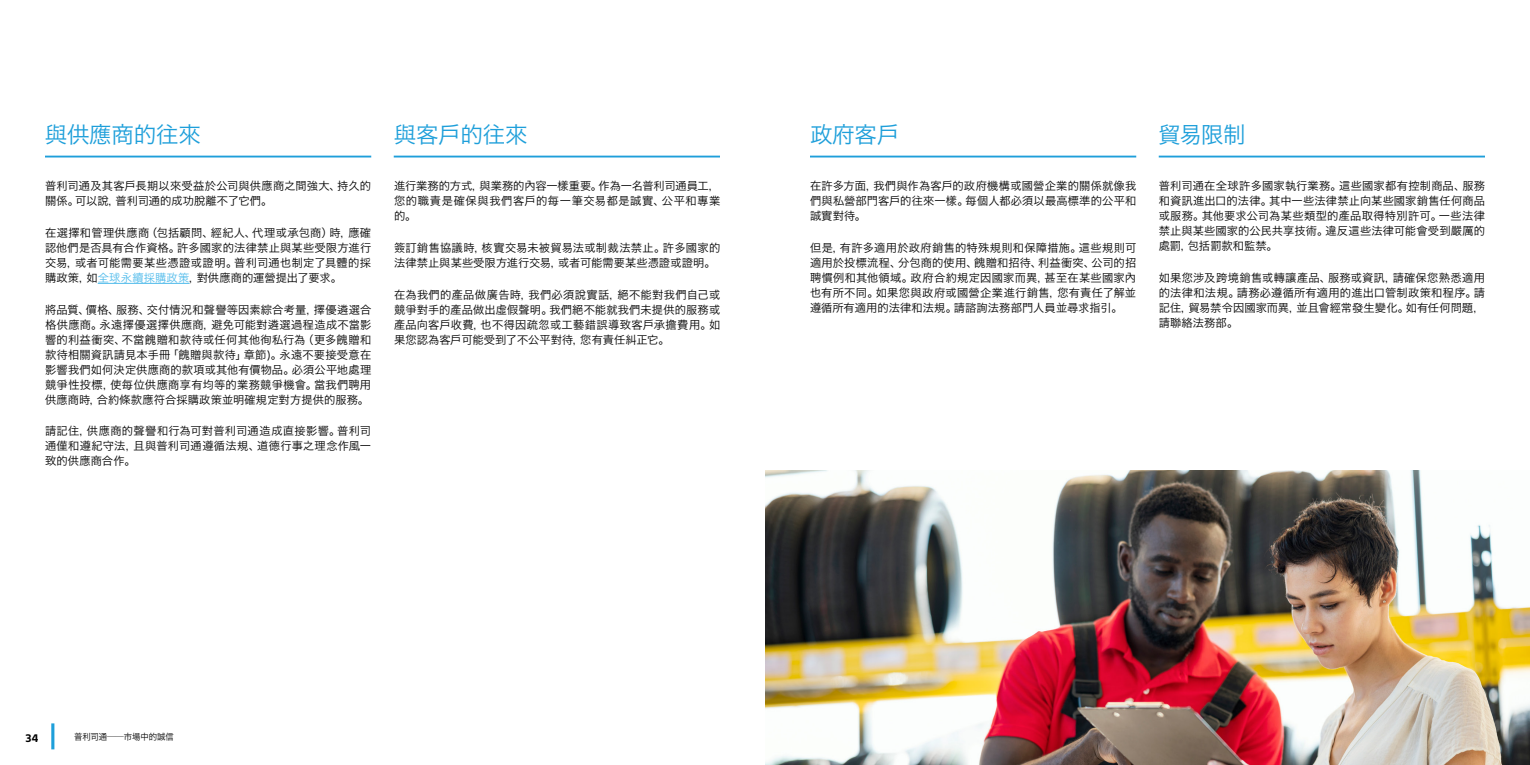
<style>
.page{position:relative;width:1530px;height:765px;background:#fff}
.page>*{position:absolute;margin:0;border:0;box-sizing:border-box;transform-origin:0 0}
.t1{font:22.5px "Hira Kaku Pro W3";letter-spacing:-.01em;color:#1e9fda}
.t2{font:11.25px/15px "Hira Kaku Pro W3";letter-spacing:.015em;color:#000;text-align:justify}
.t3{font:700 11.25px "Bridgestone Type";color:#000}
.t4{font:8.75px "Hira Kaku Pro W3";letter-spacing:-.01em;color:#000;scale:.96 1}
.s1{color:#50bbeb}
</style>
<div class="page">
<hr style="left:98px;top:283px;width:92px;height:1px;background:#50bbeb">
<hr style="left:51px;top:723px;width:3px;height:26px;background:#1e9fda">
<hr style="left:45px;top:156px;width:326px;height:2px;background:#1e9fda">
<hr style="left:394px;top:156px;width:326px;height:2px;background:#1e9fda">
<hr style="left:810px;top:156px;width:326px;height:2px;background:#1e9fda">
<hr style="left:1159px;top:156px;width:326px;height:2px;background:#1e9fda">
<img style="left:765px;top:471px;width:765px;height:294px">
<h1 class="t1" style="left:45px;top:115px;width:158px">與供應商的往來</h1>
<h1 class="t1" style="left:394px;top:115px;width:135px">與客戶的往來</h1>
<h1 class="t1" style="left:810px;top:115px;width:91px">政府客戶</h1>
<h1 class="t1" style="left:1158px;top:115px;width:89px">貿易限制</h1>
<p class="t2" style="left:45px;top:177px;width:328px">普利司通及其客戶長期以來受益於公司與供應商之間強大、持久的關係。可以說，普利司通的成功脫離不了它們。</p>
<p class="t2" style="left:45px;top:224px;width:328px">在選擇和管理供應商（包括顧問、經紀人、代理或承包商）時，應確認他們是否具有合作資格。許多國家的法律禁止與某些受限方進行交易，或者可能需要某些憑證或證明。普利司通也制定了具體的採購政策，如<span class="s1">全球永續採購政策</span>，對供應商的運營提出了要求。</p>
<p class="t2" style="left:45px;top:301px;width:328px">將品質、價格、服務、交付情況和聲譽等因素綜合考量，擇優遴選合格供應商。永遠擇優選擇供應商，避免可能對遴選過程造成不當影響的利益衝突、不當餽贈和款待或任何其他徇私行為（更多餽贈和款待相關資訊請見本手冊「餽贈與款待」章節)。永遠不要接受意在影響我們如何決定供應商的款項或其他有價物品。必須公平地處理競爭性投標，使每位供應商享有均等的業務競爭機會。當我們聘用供應商時，合約條款應符合採購政策並明確規定對方提供的服務。</p>
<p class="t2" style="left:45px;top:423px;width:328px">請記住，供應商的聲譽和行為可對普利司通造成直接影響。普利司通僅和遵紀守法，且與普利司通遵循法規、道德行事之理念作風一致的供應商合作。</p>
<p class="t2" style="left:1159px;top:177px;width:328px">普利司通在全球許多國家執行業務。這些國家都有控制商品、服務和資訊進出口的法律。其中一些法律禁止向某些國家銷售任何商品或服務。其他要求公司為某些類型的產品取得特別許可。一些法律禁止與某些國家的公民共享技術。違反這些法律可能會受到嚴厲的處罰，包括罰款和監禁。</p>
<p class="t2" style="left:1159px;top:269px;width:328px">如果您涉及跨境銷售或轉讓產品、服務或資訊，請確保您熟悉適用的法律和法規。請務必遵循所有適用的進出口管制政策和程序。請記住，貿易禁令因國家而異，並且會經常發生變化。如有任何問題，請聯絡法務部。</p>
<p class="t2" style="left:810px;top:177px;width:328px">在許多方面，我們與作為客戶的政府機構或國營企業的關係就像我們與私營部門客戶的往來一樣。每個人都必須以最高標準的公平和誠實對待。</p>
<p class="t2" style="left:810px;top:239px;width:328px">但是，有許多適用於政府銷售的特殊規則和保障措施。這些規則可適用於投標流程、分包商的使用、餽贈和招待、利益衝突、公司的招聘慣例和其他領域。政府合約規定因國家而異，甚至在某些國家內也有所不同。如果您與政府或國營企業進行銷售，您有責任了解並遵循所有適用的法律和法規。請諮詢法務部門人員並尋求指引。</p>
<p class="t2" style="left:394px;top:177px;width:328px">進行業務的方式，與業務的內容一樣重要。作為一名普利司通員工，您的職責是確保與我們客戶的每一筆交易都是誠實、公平和專業的。</p>
<p class="t2" style="left:394px;top:239px;width:328px">簽訂銷售協議時，核實交易未被貿易法或制裁法禁止。許多國家的法律禁止與某些受限方進行交易，或者可能需要某些憑證或證明。</p>
<p class="t2" style="left:394px;top:286px;width:328px">在為我們的產品做廣告時，我們必須說實話，絕不能對我們自己或競爭對手的產品做出虛假聲明。我們絕不能就我們未提供的服務或產品向客戶收費，也不得因疏忽或工藝錯誤導致客戶承擔費用。如果您認為客戶可能受到了不公平對待，您有責任糾正它。</p>
<p class="t3" style="left:25px;top:731px;width:15px">34</p>
<p class="t4" style="left:74px;top:729px;width:106px">普利司通──市場中的誠信</p>
</div>
